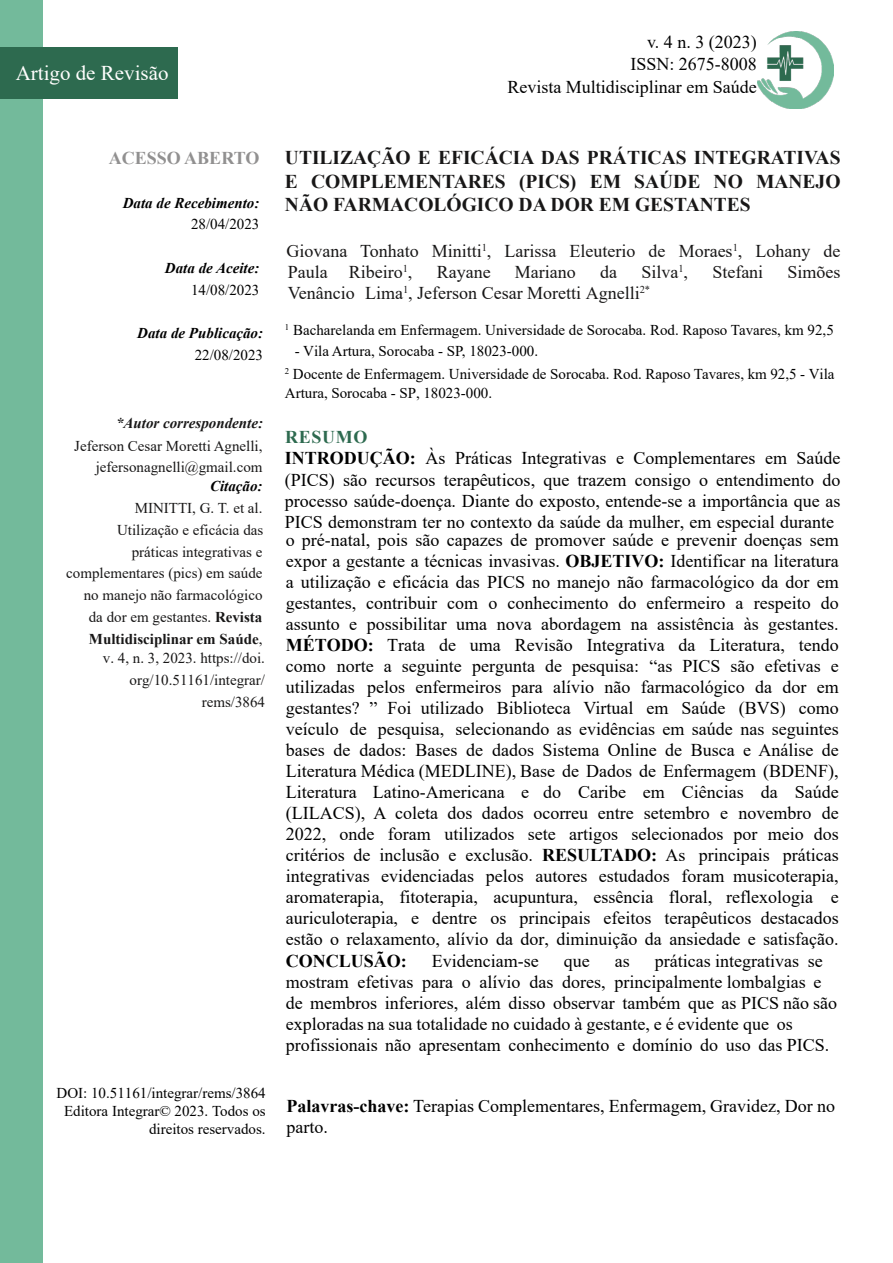
<style>
.page{position:relative;width:893px;height:1263px;background:#fff}
.page>*{position:absolute;margin:0;border:0;box-sizing:border-box;transform-origin:0 0}
.t1{font:21px "Times New Roman";color:#fffefd}
.t2{font:700 19.5px/23.4px "Times New Roman";color:#181717;text-align:justify}
.t3{font:18px/21px "Times New Roman";color:#000}
.t4{font:18px/21.1px "Times New Roman";color:#000}
.t5{font:18px/21px "Times New Roman";color:#181717}
.t6{font:700 18px "Times New Roman";color:#919090}
.t7{font:700 18px "Times New Roman";color:#000}
.t8{font:15px/21.8px "Times New Roman";color:#181717;text-align:right}
.t9{font:15px/23px "Times New Roman";color:#000}
.t10{font:15px/18px "Times New Roman";color:#000;text-align:right}
.t11{font:italic 700 15px "Times New Roman";color:#000}
.t12{font:italic 700 15px "Times New Roman";color:#181717}
.s1{font-weight:700}
.s2{font-style:inherit}
.s3{font-weight:700;color:#fff}
.s4{font-weight:700;color:#2d6a4f}
</style>
<div class="page">
<img style="left:758px;top:32px;width:75px;height:76px">
<div style="left:0;top:0;width:43px;height:1262px;background:#73ba9b"></div>
<div style="left:0;top:47px;width:178px;height:52px;background:#2d6a4f"></div>
<p class="t1" style="left:16px;top:58px;width:154px">Artigo de Revisão</p>
<p class="t3" style="left:507px;top:30px;width:251px;line-height:22.5px;text-align:right">v. 4 n. 3 (2023)<br>ISSN: 2675 -8008<br>Revista Multidisciplinar em Saúde</p>
<p class="t6" style="left:109px;top:145px;width:152px">ACESSO ABERTO</p>
<p class="t11" style="left:123px;top:192px;width:138px">Data de Recebimento:</p>
<p class="t10" style="left:191px;top:215px;width:70px">28/04/2023</p>
<p class="t11" style="left:165px;top:257px;width:96px">Data de Aceite:</p>
<p class="t10" style="left:191px;top:280px;width:70px">14/08/2023</p>
<p class="t11" style="left:137px;top:323px;width:127px">Data de Publicação:</p>
<p class="t10" style="left:195px;top:345px;width:70px">22/08/2023</p>
<p class="t12" style="left:116px;top:412px;width:149px">*Autor correspondente:</p>
<p class="t8" style="left:74px;top:435px;width:190px;line-height:21px">Jeferson Cesar Moretti Agnelli, jefersonagnelli@gmail.com</p>
<p class="t11" style="left:210px;top:476px;width:54px">Citação:</p>
<p class="t8" style="left:66px;top:497px;width:199px">MINITTI, G. T. et al.<br>Utilização e eficácia das<br>práticas integrativas e complementares (pics) em saúde no manejo não farmacológico<br>da dor em gestantes. <span class="s1">Revista<br>Multidisciplinar em Saúde</span>,</p>
<p class="t8" style="left:103px;top:647px;width:164px">v. 4, n. 3, 2023. https://doi. org/10.51161/integrar/ rems/3864</p>
<p class="t10" style="left:57px;top:1083px;width:211px">DOI: 10.51161/integrar/rems/3864<br>Editora Integrar© 2023. Todos os direitos reservados.</p>
<p class="t2" style="left:285px;top:145px;width:557px">UTILIZAÇÃO E EFICÁCIA DAS PRÁTICAS INTEGRATIVAS E COMPLEMENTARES (PICS) EM SAÚDE NO MANEJO NÃO FARMACOLÓGICO DA DOR EM GESTANTES</p>
<p class="t5" style="left:286px;top:240px;width:556px">Giovana Tonhato Minitti<sup>1</sup>, Larissa Eleuterio de Moraes<sup>1</sup>, Lohany de<br>Paula Ribeiro<sup>1</sup>,</p>
<p class="t5" style="left:437px;top:261px;width:55px">Rayane</p>
<p class="t5" style="left:515px;top:261px;width:62px">Mariano</p>
<p class="t5" style="left:600px;top:261px;width:18px">da</p>
<p class="t5" style="left:641px;top:261px;width:48px">Silva<sup>1</sup>,</p>
<p class="t5" style="left:712px;top:261px;width:52px">Stefani</p>
<p class="t5" style="left:787px;top:261px;width:55px">Simões</p>
<p class="t5" style="left:288px;top:282px;width:364px">Venâncio Lima<sup>1</sup>, Jeferson Cesar Moretti Agnelli<sup>2*</sup></p>
<p class="t9" style="left:285px;top:318px;width:550px"><sup>1</sup> Bacharelanda em Enfermagem. Universidade de Sorocaba. Rod. Raposo Tavares, km 92,5</p>
<p class="t9" style="left:285px;top:339px;width:551px;text-indent:10px">- Vila Artura, Sorocaba - SP, 18023-000.<br><sup>2</sup> Docente de Enfermagem. Universidade de Sorocaba. Rod. Raposo Tavares, km 92,5 <span class="s2">- Vila</span></p>
<p class="t10" style="left:285px;top:384px;width:209px">Artura, Sorocaba - SP, 18023-000.</p>
<p class="t4" style="left:285px;top:426px;width:557px"><span class="s3">ORESUM</span><span class="s4">O<br></span><span class="s1">INTRODUÇÃO:</span> Às Práticas Integrativas e Complementares em Saúde (PICS) são recursos terapêuticos, que trazem consigo o entendimento do processo saúde-doença. Diante do exposto, entende-se a importância que as PICS demonstram ter no contexto da saúde da mulher, em especial durante</p>
<p class="t3" style="left:286px;top:529px;width:555px;text-align:justify">o pré-natal, pois são capazes de promover saúde e prevenir doenças sem expor a gestante a técnicas invasivas. <span class="s1">OBJETIVO:</span> Identificar na literatura a utilização e eficácia das PICS no manejo não farmacológico da dor em gestantes, contribuir com o conhecimento do enfermeiro a respeito do assunto e possibilitar uma nova abordagem na assistência às gestantes.<br><span class="s1">MÉTODO:</span> Trata de uma Revisão Integrativa da Literatura, tendo como norte a seguinte pergunta de pesquisa: “as PICS são efetivas e utilizadas pelos enfermeiros para alívio não farmacológico da dor em gestantes? ” Foi utilizado Biblioteca Virtual em Saúde (BVS) como veículo de pesquisa, selecionando as evidências em saúde nas seguintes bases de dados: Bases de dados Sistema Online de Busca e Análise de Literatura Médica (MEDLINE), Base de Dados de Enfermagem (BDENF), Literatura Latino-Americana e do Caribe em Ciências da Saúde (LILACS), A coleta dos dados ocorreu entre setembro e novembro de 2022, onde foram utilizados sete artigos selecionados por meio dos critérios de inclusão e exclusão. <span class="s1">RESULTADO:</span> As principais práticas integrativas evidenciadas pelos autores estudados foram musicoterapia, aromaterapia, fitoterapia, acupuntura, essência floral, reflexologia e auriculoterapia, e dentre os principais efeitos terapêuticos destacados estão o relaxamento, alívio da dor, diminuição da ansiedade e satisfação.</p>
<p class="t7" style="left:286px;top:947px;width:122px">CONCLUSÃO:</p>
<p class="t3" style="left:432px;top:949px;width:108px">Evidenciam-se</p>
<p class="t3" style="left:564px;top:949px;width:27px">que</p>
<p class="t3" style="left:615px;top:949px;width:16px">as</p>
<p class="t3" style="left:286px;top:949px;width:553px;text-indent:369px">práticas integrativas se mostram efetivas para o alívio das dores, principalmente lombalgias e de membros inferiores, além disso observar também que as PICS não são exploradas na sua totalidade no cuidado à gestante, e é evidente que os profissionais não apresentam conhecimento e domínio do uso das PICS.</p>
<p class="t3" style="left:286px;top:1095px;width:550px"><span class="s1">Palavras-chave:</span> Terapias Complementares, Enfermagem, Gravidez, Dor no parto.</p>
</div>
